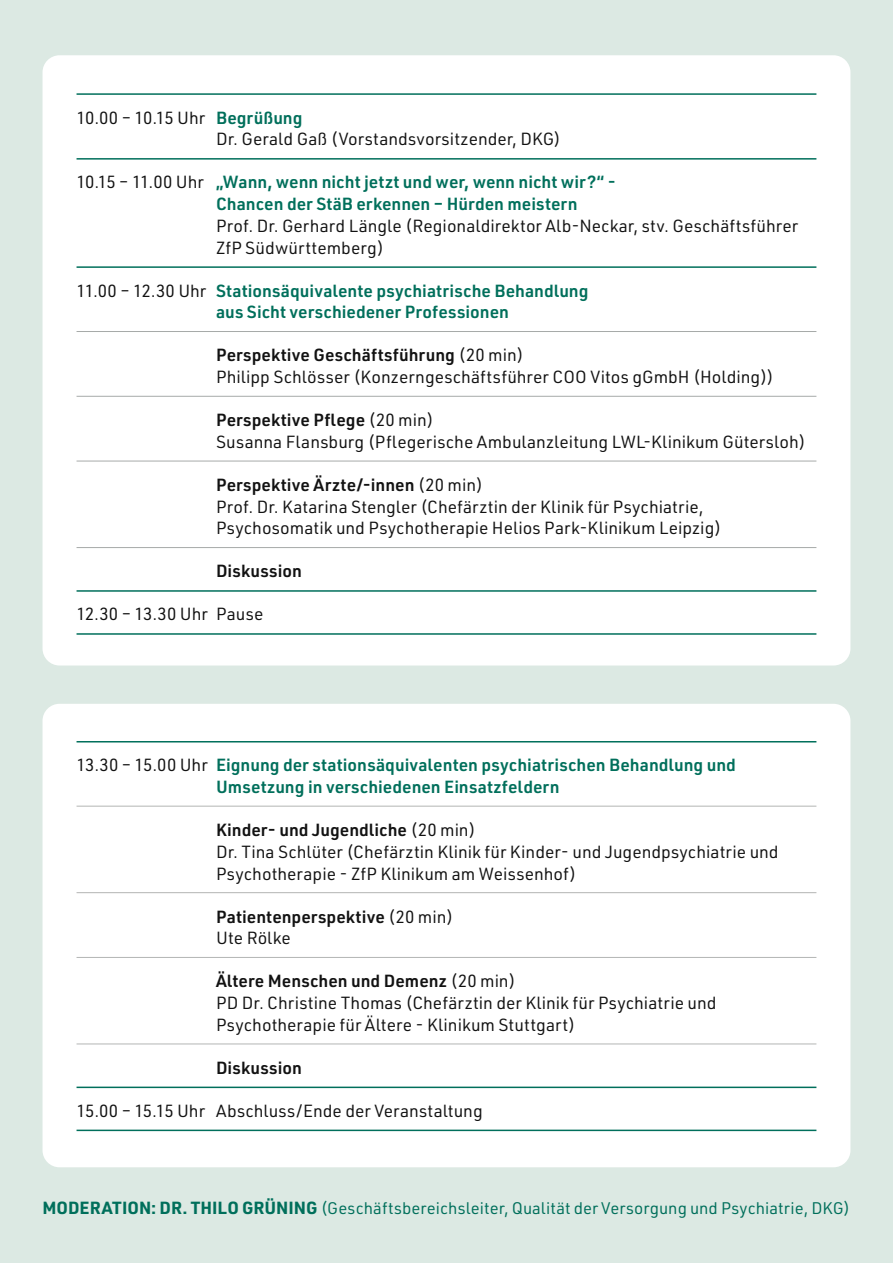
<style>
.page{position:relative;width:893px;height:1263px;background:#dce9e3}
.page>*{position:absolute;margin:0;border:0;box-sizing:border-box;transform-origin:0 0}
.t1{font:17.25px/21.8px "URWDIN";color:#121212}
.t2{font:600 17.25px/21.8px "URWDIN";color:#006f5b}
.t3{font:600 17.25px/21.8px "URWDIN";letter-spacing:.005em;color:#121212}
.t4{font:16.5px "URWDIN";letter-spacing:.005em;color:#006f5b}
.s1{font-weight:600;color:#006f5b}
.s2{font-weight:400;color:#121212}
.s3{font-weight:600}
.s4{font-weight:400}
.s5{font-weight:700;font-size:17.25px}
</style>
<div class="page">
<div style="left:43px;top:55px;width:807px;height:610px;background:#fff;border-radius:17px"></div>
<div style="left:43px;top:704px;width:807px;height:463px;background:#fff;border-radius:17px"></div>
<hr style="left:77px;top:93px;width:739px;height:2px;background:#006f5b">
<hr style="left:77px;top:158px;width:739px;height:2px;background:#006f5b">
<hr style="left:77px;top:266px;width:739px;height:2px;background:#006f5b">
<hr style="left:77px;top:331px;width:739px;height:1px;background:#a7aaa9">
<hr style="left:77px;top:396px;width:739px;height:1px;background:#a7aaa9">
<hr style="left:77px;top:461px;width:739px;height:1px;background:#a7aaa9">
<hr style="left:77px;top:547px;width:739px;height:1px;background:#a7aaa9">
<hr style="left:77px;top:590px;width:739px;height:2px;background:#006f5b">
<hr style="left:77px;top:633px;width:739px;height:2px;background:#006f5b">
<hr style="left:77px;top:741px;width:739px;height:1px;background:#006f5b">
<hr style="left:77px;top:806px;width:739px;height:1px;background:#b3b5b4">
<hr style="left:77px;top:892px;width:739px;height:1px;background:#b3b5b4">
<hr style="left:77px;top:957px;width:739px;height:1px;background:#b3b5b4">
<hr style="left:77px;top:1043px;width:739px;height:1px;background:#b3b5b4">
<hr style="left:77px;top:1086px;width:739px;height:2px;background:#006f5b">
<hr style="left:77px;top:1129px;width:739px;height:2px;background:#006f5b">
<p class="t1" style="left:216px;top:106px;width:347px;text-indent:-140px">10.00 – 10.15 Uhr <span class="s1">Begrüßung<br></span>Dr. Gerald Gaß (Vorstandsvorsitzender, DKG)</p>
<p class="t2" style="left:216px;top:171px;width:398px;text-indent:-140px"><span class="s2">10.15 – 11.00 Uhr</span> „Wann, wenn nicht jetzt und wer, wenn nicht wir?“ -<br>Chancen der StäB erkennen – Hürden meistern</p>
<p class="t1" style="left:216px;top:214px;width:584px">Prof. Dr. Gerhard Längle (Regionaldirektor Alb- Neckar, stv. Geschäftsführer<br>ZfP Südwürttemberg)</p>
<p class="t2" style="left:216px;top:279px;width:374px;text-indent:-140px"><span class="s2">11.00 – 12.30 Uhr</span> Stationsäquivalente psychiatrische Behandlung aus Sicht verschiedener Professionen</p>
<p class="t1" style="left:216px;top:344px;width:559px"><span class="s3">Perspektive Geschäftsführung</span> (20 min)<br>Philipp Schlösser (Konzerngeschäftsführer COO Vitos gGmbH (Holding))</p>
<p class="t1" style="left:216px;top:409px;width:591px"><span class="s3">Perspektive Pflege</span> (20 min)<br>Susanna Flansburg (Pflegerische Ambulanzleitung LWL- Klinikum Gütersloh)</p>
<p class="t1" style="left:216px;top:473px;width:507px"><span class="s3">Perspektive Ärzte/-innen</span> (20 min)<br>Prof. Dr. Katarina Stengler (Chefärztin der Klinik für Psychiatrie,<br>Psychosomatik und Psychotherapie Helios Park- Klinikum Leipzig)</p>
<p class="t3" style="left:216px;top:560px;width:87px">Diskussion</p>
<p class="t1" style="left:77px;top:603px;width:188px">12.30 – 13.30 Uhr Pause</p>
<p class="t2" style="left:216px;top:753px;width:522px;text-indent:-140px"><span class="s2">13.30 – 15.00 Uhr</span> Eignung der stationsäquivalenten psychiatrischen Behandlung und<br>Umsetzung in verschiedenen Einsatzfeldern</p>
<p class="t1" style="left:216px;top:818px;width:564px"><span class="s3">Kinder- und Jugendliche</span> (20 min)<br>Dr. Tina Schlüter (Chefärztin Klinik für Kinder- und Jugendpsychiatrie und<br>Psychotherapie - ZfP Klinikum am Weissenhof)</p>
<p class="t3" style="left:216px;top:905px;width:239px">Patientenperspektive <span class="s4">(20 min)<br>Ute Rölke</span></p>
<p class="t1" style="left:216px;top:970px;width:502px"><span class="s3">Ältere Menschen und Demenz</span> (20 min)<br>PD Dr. Christine Thomas (Chefärztin der Klinik für Psychiatrie und<br>Psychotherapie für Ältere - Klinikum Stuttgart)</p>
<p class="t3" style="left:216px;top:1056px;width:87px">Diskussion</p>
<p class="t1" style="left:77px;top:1099px;width:408px">15.00 – 15.15 Uhr Abschluss/Ende der Veranstaltung</p>
<p class="t4" style="left:43px;top:1197px;width:809px"><span class="s5">MODERATION: DR. THILO GRÜNING</span> (Geschäftsbereichsleiter, Qualität der Versorgung und Psychiatrie, DKG)</p>
</div>
